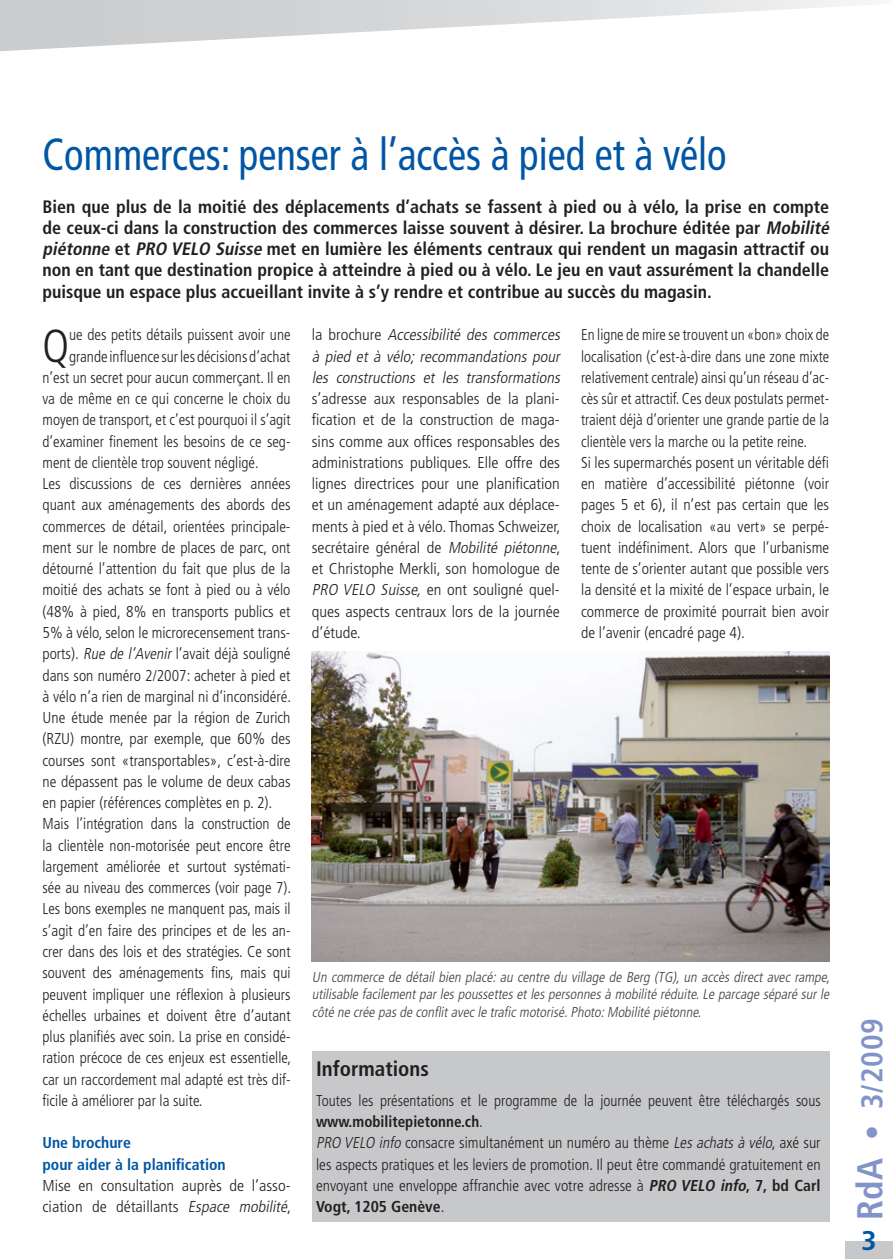
<style>
.page{position:relative;width:893px;height:1259px;background:#fff}
.page>*{position:absolute;margin:0;border:0;box-sizing:border-box;transform-origin:0 0}
.t1{font:300 condensed 46.2px "Frutiger";color:#231f20}
.t2{font:condensed 45px "Frutiger";color:#0155a5;scale:.9 1}
.t3{font:700 condensed 30px "Frutiger";color:#8193c9}
.t4{font:700 condensed 27px "Frutiger";color:#0155a5;scale:1.11 1}
.t5{font:700 condensed 21px "Frutiger";color:#231f20}
.t6{font:700 condensed 18px/21.3px "Frutiger";color:#231f20}
.t7{font:300 condensed 15.75px "Frutiger";color:#231f20}
.t8{font:300 condensed 15.75px/21.3px "Frutiger";color:#231f20;scale:.95 1}
.t9{font:300 condensed 15.75px/21.3px "Frutiger";color:#231f20;scale:1.05 1}
.t10{font:300 condensed 15.75px/21.3px "Frutiger";color:#231f20;scale:.96 1}
.t11{font:italic 300 condensed 15.75px/21.3px "Frutiger";color:#231f20;text-align:justify;scale:1.05 1}
.t12{font:700 condensed 15.75px/21.3px "Frutiger";color:#0155a5}
.t13{font:italic 300 condensed 14.25px/17.1px "Frutiger";color:#3e3e3f;text-align:justify}
.s1{font-style:italic}
.s2{font-style:normal}
.s3{font-weight:700}
.s4{font-weight:700;font-style:italic}
.s5{font-size:36px}
</style>
<div class="page">
<div style="left:845px;top:1242px;width:48px;height:17px;background:#c7c8ca"></div>
<svg style="left:0;top:0;width:861px;height:51px"></svg>
<div style="left:312px;top:1051px;width:517px;height:170px;background:#c7c8ca"></div>
<img style="left:312px;top:651px;width:517px;height:311px">
<h2 class="t2" style="left:43px;top:128px;width:762px">Commerces: penser à l’accès à pied et à vélo</h2>
<p class="t6" style="left:43px;top:196px;width:792px">Bien que plus de la moitié des déplacements d’achats se fassent à pied ou à vélo, la prise en compte de ceux-ci dans la construction des commerces laisse souvent à désirer. La brochure éditée par <span class="s1">Mobilité piétonne</span> et <span class="s1">PRO VELO Suisse</span> met en lumière les éléments centraux qui rendent un magasin attractif ou non en tant que destination propice à atteindre à pied ou à vélo. Le jeu en vaut assurément la chandelle puisque un espace plus accueillant invite à s’y rendre et contribue au succès du magasin.</p>
<h1 class="t1" style="left:43px;top:319px;width:28px">Q</h1>
<p class="t7" style="left:69px;top:326px;width:223px">ue des petits détails puissent avoir une</p>
<p class="t7" style="left:69px;top:347px;width:223px">grande influence sur les décisions d’achat</p>
<p class="t7" style="left:43px;top:368px;width:250px">n’est un secret pour aucun commerçant. Il en</p>
<p class="t7" style="left:43px;top:390px;width:249px">va de même en ce qui concerne le choix du</p>
<p class="t7" style="left:43px;top:411px;width:250px">moyen de transport, et c’est pourquoi il s’agit</p>
<p class="t7" style="left:43px;top:432px;width:250px">d’examiner finement les besoins de ce seg-</p>
<p class="t7" style="left:43px;top:453px;width:218px">ment de clientèle trop souvent négligé.</p>
<p class="t7" style="left:43px;top:475px;width:250px">Les discussions de ces dernières années</p>
<p class="t7" style="left:43px;top:496px;width:249px">quant aux aménagements des abords des</p>
<p class="t7" style="left:43px;top:517px;width:250px">commerces de détail, orientées principale-</p>
<p class="t7" style="left:43px;top:538px;width:250px">ment sur le nombre de places de parc, ont</p>
<p class="t7" style="left:43px;top:560px;width:250px">détourné l’attention du fait que plus de la</p>
<p class="t7" style="left:43px;top:581px;width:249px">moitié des achats se font à pied ou à vélo</p>
<p class="t7" style="left:43px;top:602px;width:250px">(48% à pied, 8% en transports publics et</p>
<p class="t7" style="left:43px;top:623px;width:250px">5% à vélo, selon le microrecensement trans-</p>
<p class="t7" style="left:43px;top:645px;width:250px">ports). <span class="s1">Rue de l’Avenir</span> l’avait déjà souligné</p>
<p class="t7" style="left:43px;top:666px;width:250px">dans son numéro 2/2007: acheter à pied et</p>
<p class="t7" style="left:43px;top:687px;width:250px">à vélo n’a rien de marginal ni d’inconsidéré.</p>
<p class="t7" style="left:43px;top:708px;width:249px">Une étude menée par la région de Zurich</p>
<p class="t7" style="left:43px;top:730px;width:250px">(RZU) montre, par exemple, que 60% des</p>
<p class="t7" style="left:43px;top:751px;width:250px">courses sont «transportables», c’est-à-dire</p>
<p class="t7" style="left:43px;top:772px;width:250px">ne dépassent pas le volume de deux cabas</p>
<p class="t7" style="left:43px;top:794px;width:231px">en papier (références complètes en p. 2).</p>
<p class="t7" style="left:43px;top:815px;width:250px">Mais l’intégration dans la construction de</p>
<p class="t7" style="left:43px;top:836px;width:249px">la clientèle non-motorisée peut encore être</p>
<p class="t7" style="left:43px;top:857px;width:250px">largement améliorée et surtout systémati-</p>
<p class="t7" style="left:43px;top:879px;width:250px">sée au niveau des commerces (voir page 7).</p>
<p class="t7" style="left:43px;top:900px;width:250px">Les bons exemples ne manquent pas, mais il</p>
<p class="t7" style="left:43px;top:921px;width:250px">s’agit d’en faire des principes et de les an-</p>
<p class="t7" style="left:43px;top:942px;width:250px">crer dans des lois et des stratégies. Ce sont</p>
<p class="t7" style="left:43px;top:964px;width:250px">souvent des aménagements fins, mais qui</p>
<p class="t7" style="left:43px;top:985px;width:250px">peuvent impliquer une réflexion à plusieurs</p>
<p class="t7" style="left:43px;top:1006px;width:250px">échelles urbaines et doivent être d’autant</p>
<p class="t7" style="left:43px;top:1027px;width:249px">plus planifiés avec soin. La prise en considé-</p>
<p class="t7" style="left:43px;top:1049px;width:250px">ration précoce de ces enjeux est essentielle,</p>
<p class="t7" style="left:43px;top:1070px;width:250px">car un raccordement mal adapté est très dif-</p>
<p class="t7" style="left:43px;top:1091px;width:162px">ficile à améliorer par la suite.</p>
<p class="t12" style="left:43px;top:1132px;width:185px">Une brochure<br>pour aider à la planification</p>
<p class="t9" style="left:43px;top:1175px;width:238px">Mise en consultation auprès de l’asso&shy;ciation de détaillants <span class="s1">Espace mobilité</span>,</p>
<p class="t11" style="left:312px;top:324px;width:241px"><span class="s2">l a b r o c h u r e</span> Accessibilité des commerces à pied et à vélo; recommandations pour les constructions et les transformations</p>
<p class="t9" style="left:312px;top:388px;width:238px;text-align:justify">s’adresse aux responsables de la plani&shy;fication et de la construction de maga&shy;sins comme aux offices responsables des administrations publiques. Elle offre des lignes directrices pour une planification et un aménagement adapté aux déplace&shy;ments à pied et à vélo. Thomas Schweizer, secrétaire général de <span class="s1">Mobilité piétonne</span>, et Christophe Merkli, son homologue de <span class="s1">PRO VELO Suisse,</span> en ont souligné quel&shy;ques aspects centraux lors de la journée d’étude.</p>
<p class="t8" style="left:581px;top:324px;width:263px">En ligne de mire se trouvent un «bon» choix de localisation (c’est-à-dire dans une zone mixte relativement centrale) ainsi qu’un réseau d’ac&shy;cès sûr et attractif. Ces deux postulats permet&shy;traient déjà d’orienter une grande partie de la clientèle vers la marche ou la petite reine.<br>Si les supermarchés posent un véritable défi en matière d’accessibilité piétonne (voir pages 5 et 6), il n’est pas certain que les choix de localisation «au vert» se perpé&shy;tuent indéfiniment. Alors que l’urbanisme tente de s’orienter autant que possible vers la densité et la mixité de l’espace urbain, le commerce de proximité pourrait bien avoir de l’avenir (encadré page 4).</p>
<p class="t13" style="left:312px;top:969px;width:522px">Un commerce de détail bien placé: au centre du village de Berg (TG), un accès direct avec rampe, utilisable facilement par les poussettes et les personnes à mobilité réduite.Le parcage séparé sur le côté ne crée pasde conflitavecle traficmotorisé.Photo:Mobilité piétonne.</p>
<h3 class="t5" style="left:316px;top:1056px;width:114px">Informations</h3>
<p class="t10" style="left:316px;top:1090px;width:527px">Toutes les présentations et le programme de la journée peuvent être téléchargés sous <span class="s3">www.mobilitepietonne.ch</span>.<br><span class="s1">PRO VELO info</span> consacre simultanément un numéro au thème <span class="s1">Les achats à vélo</span>, axé sur les aspects pratiques et les leviers de promotion. Il peut être commandé gratuitement en envoyant une enveloppe affranchie avec votre adresse à <span class="s4">PRO VELO info</span><span class="s3">, 7, bd Carl Vogt, 1205 Genève</span>.</p>
<h3 class="t3" style="left:854px;top:1219px;width:203px;rotate:-90deg"><span class="s5">RdA</span> • 3/2009</h3>
<h3 class="t4" style="left:861px;top:1225px;width:16px">3</h3>
</div>
